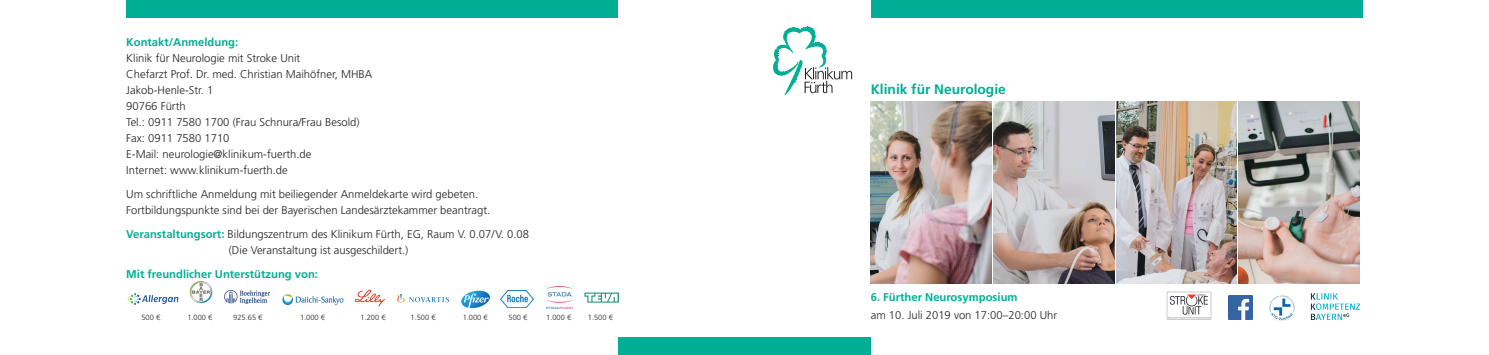
<style>
.page{position:relative;width:1489px;height:355px;background:#fff}
.page>*{position:absolute;margin:0;border:0;box-sizing:border-box;transform-origin:0 0}
.t1{font:700 13.75px "Frutiger LT Std";color:#00ae95}
.t2{font:300 11.25px/16px "Frutiger LT Std";color:#231f20}
.t3{font:700 11.25px "Frutiger LT Std";color:#00ae95}
.t4{font:300 7.5px "Frutiger LT Std";color:#231f20}
.s1{font-weight:700;color:#00ae95}
</style>
<div class="page">
<svg style="left:773px;top:26px;width:79px;height:69px"></svg>
<div style="left:870px;top:0;width:492px;height:18px;background:#00ae95"></div>
<div style="left:744px;top:337px;width:126px;height:17px;background:#00ae95"></div>
<img style="left:993px;top:102px;width:120px;height:181px">
<img style="left:1269px;top:295px;width:25px;height:25px">
<div style="left:618px;top:337px;width:126px;height:17px;background:#00ae95"></div>
<div style="left:126px;top:0;width:492px;height:18px;background:#00ae95"></div>
<svg style="left:397px;top:293px;width:52px;height:9px"></svg>
<img style="left:189px;top:281px;width:24px;height:23px">
<img style="left:1166px;top:291px;width:45px;height:28px">
<img style="left:870px;top:102px;width:121px;height:181px">
<img style="left:1238px;top:102px;width:121px;height:181px">
<img style="left:1116px;top:102px;width:120px;height:181px">
<img style="left:225px;top:290px;width:44px;height:13px">
<img style="left:584px;top:292px;width:34px;height:10px">
<img style="left:461px;top:290px;width:29px;height:18px">
<img style="left:546px;top:286px;width:26px;height:22px">
<img style="left:126px;top:293px;width:53px;height:12px">
<img style="left:282px;top:294px;width:62px;height:12px">
<img style="left:500px;top:290px;width:33px;height:17px">
<img style="left:1310px;top:293px;width:50px;height:26px">
<img style="left:1228px;top:295px;width:24px;height:24px">
<img style="left:354px;top:289px;width:31px;height:17px">
<p class="t3" style="left:126px;top:35px;width:113px">Kontakt/Anmeldung:</p>
<p class="t2" style="left:126px;top:50px;width:247px">Klinik für Neurologie mit Stroke Unit<br>Chefarzt Prof. Dr. med. Christian Maihöfner, MHBA Jakob-Henle-Str. 1<br>90766 Fürth<br>Tel.: 0911 7580 1700 (Frau Schnura/Frau Besold)<br>Fax: 0911 7580 1710<br>E-Mail: neurologie@klinikum-fuerth.de<br>Internet: www.klinikum-fuerth.de</p>
<p class="t2" style="left:126px;top:186px;width:365px">Um schriftliche Anmeldung mit beiliegender Anmeldekarte wird gebeten.<br>Fortbildungspunkte sind bei der Bayerischen Landesärztekammer beantragt.</p>
<p class="t2" style="left:229px;top:226px;width:301px;text-indent:-103px"><span class="s1">Veranstaltungsort:</span> Bildungszentrum des Klinikum Fürth, EG, Raum V. 0.07/V. 0.08 (Die Veranstaltung ist ausgeschildert.)</p>
<p class="t3" style="left:126px;top:267px;width:193px">Mit freundlicher Unterstützung von:</p>
<p class="t4" style="left:141px;top:312px;width:20px">500 €</p>
<p class="t4" style="left:187px;top:312px;width:27px">1.000 €</p>
<p class="t4" style="left:233px;top:312px;width:31px">925.65 €</p>
<p class="t4" style="left:300px;top:312px;width:27px">1.000 €</p>
<p class="t4" style="left:360px;top:312px;width:27px">1.200 €</p>
<p class="t4" style="left:410px;top:312px;width:27px">1.500 €</p>
<p class="t4" style="left:462px;top:312px;width:27px">1.000 €</p>
<p class="t4" style="left:508px;top:312px;width:20px">500 €</p>
<p class="t4" style="left:546px;top:312px;width:27px">1.000 €</p>
<p class="t4" style="left:588px;top:312px;width:27px">1.500 €</p>
<p class="t1" style="left:870px;top:81px;width:136px">Klinik für Neurologie</p>
<p class="t3" style="left:870px;top:290px;width:148px">6. Fürther Neurosymposium</p>
<p class="t2" style="left:870px;top:306px;width:188px">am 10. Juli 2019 von 17:00–20:00 Uhr</p>
</div>
